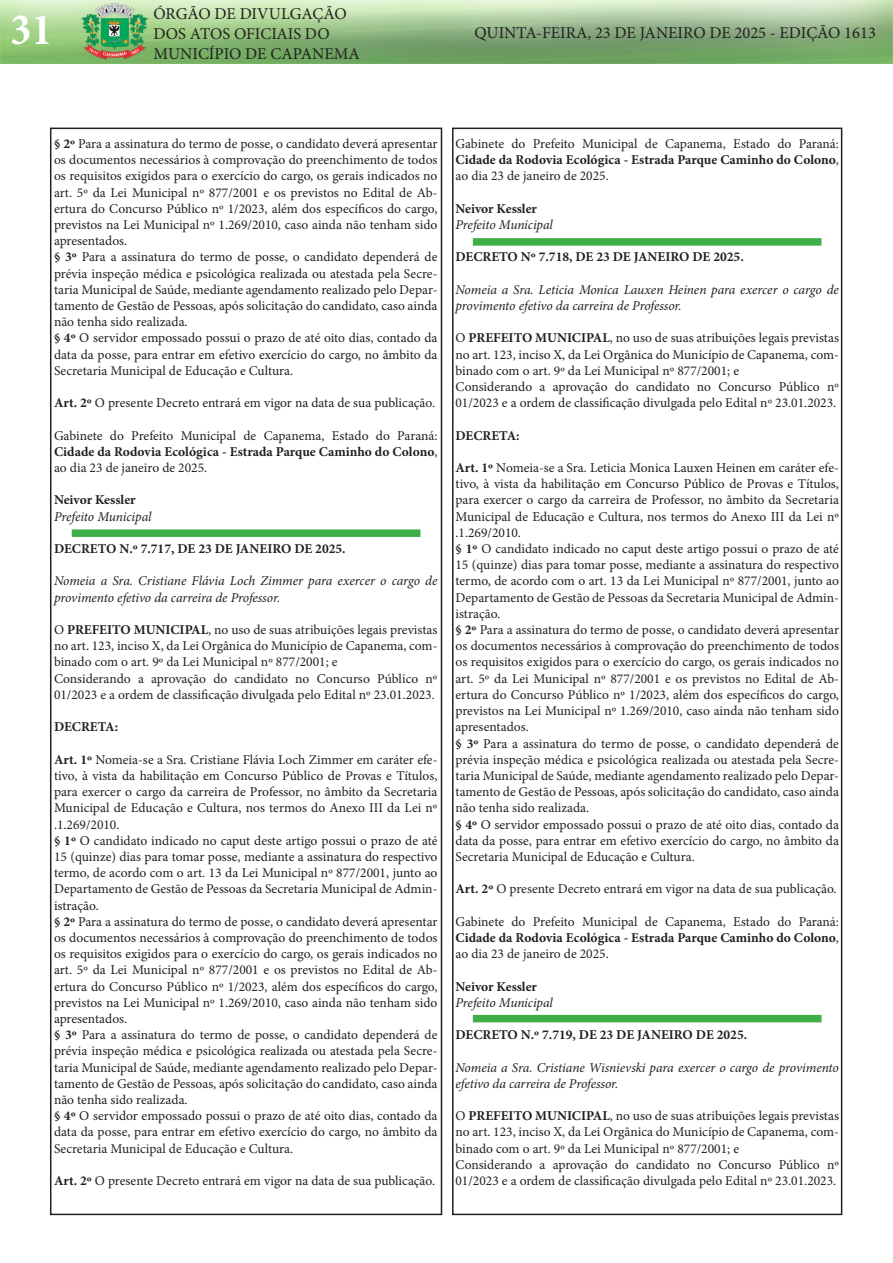
<style>
.page{position:relative;width:893px;height:1263px;background:#fff}
.page>*{position:absolute;margin:0;border:0;box-sizing:border-box;transform-origin:0 0}
.t1{font:700 condensed 45px "Minion Pro";color:#fff}
.t2{font:16.5px/19.8px "Minion Pro";color:#231f20}
.t3{font:13.5px/16.2px "Minion Pro";color:#231f20;text-align:justify}
.t4{font:italic 13.5px/16.2px "Minion Pro";letter-spacing:-.01em;color:#231f20}
.t5{font:700 13.5px "Minion Pro";color:#231f20}
.s1{font-weight:700}
</style>
<div class="page">
<div style="left:50px;top:128px;width:392px;height:1087px;border:2px solid #231f20"></div>
<img style="left:0;top:0;width:893px;height:64px">
<div style="left:452px;top:128px;width:390px;height:1087px;border:2px solid #231f20"></div>
<div style="left:72px;top:529px;width:348px;height:8px;background:#40ae49"></div>
<div style="left:473px;top:238px;width:348px;height:8px;background:#40ae49"></div>
<div style="left:473px;top:1015px;width:348px;height:7px;background:#40ae49"></div>
<h1 class="t1" style="left:11px;top:-1px;width:43px">31</h1>
<p class="t2" style="left:153px;top:4px;width:208px">ÓRGÃO DE DIVULGAÇÃO<br>DOS ATOS OFICIAIS DO<br>MUNICÍPIO DE CAPANEMA</p>
<p class="t2" style="left:474px;top:23px;width:403px">QUINTA-FEIRA, 23 DE JANEIRO DE 2025 - EDIÇÃO 1613</p>
<p class="t3" style="left:54px;top:136px;width:385px"><span class="s1">§ 2º</span> Para a assinatura do termo de posse, o candidato deverá apresentar os documentos necessários à comprovação do preenchimento de todos os requisitos exigidos para o exercício do cargo, os gerais indicados no art. 5º da Lei Municipal nº 877/2001 e os previstos no Edital de Ab&shy;ertura do Concurso Público nº 1/2023, além dos específicos do cargo, previstos na Lei Municipal nº 1.269/2010, caso ainda não tenham sido apresentados.</p>
<p class="t3" style="left:54px;top:249px;width:385px"><span class="s1">§ 3º</span> Para a assinatura do termo de posse, o candidato dependerá de prévia inspeção médica e psicológica realizada ou atestada pela Secre&shy;taria Municipal de Saúde, mediante agendamento realizado pelo Depar&shy;tamento de Gestão de Pessoas, após solicitação do candidato, caso ainda não tenha sido realizada.</p>
<p class="t3" style="left:54px;top:330px;width:385px"><span class="s1">§ 4º</span> O servidor empossado possui o prazo de até oito dias, contado da data da posse, para entrar em efetivo exercício do cargo, no âmbito da Secretaria Municipal de Educação e Cultura.</p>
<p class="t3" style="left:54px;top:395px;width:383px"><span class="s1">Art. 2º</span> O presente Decreto entrará em vigor na data de sua publicação.</p>
<p class="t3" style="left:54px;top:427px;width:385px">Gabinete do Prefeito Municipal de Capanema, Estado do Paraná:<br><span class="s1">Cidade da Rodovia Ecológica - Estrada Parque Caminho do Colono</span>, ao dia 23 de janeiro de 2025.</p>
<p class="t5" style="left:54px;top:491px;width:83px">Neivor Kessler</p>
<p class="t4" style="left:54px;top:508px;width:99px">Prefeito Municipal</p>
<p class="t5" style="left:54px;top:539px;width:293px">DECRETO N.º 7.717, DE 23 DE JANEIRO DE 2025.</p>
<p class="t4" style="left:54px;top:573px;width:385px">Nomeia a Sra. Cristiane Flávia Loch Zimmer para exercer o cargo de provimento efetivo da carreira de Professor.</p>
<p class="t3" style="left:54px;top:622px;width:385px">O <span class="s1">PREFEITO MUNICIPAL</span>, no uso de suas atribuições legais previstas no art. 123, inciso X, da Lei Orgânica do Município de Capanema, com&shy;binado com o art. 9º da Lei Municipal nº 877/2001; e</p>
<p class="t3" style="left:54px;top:670px;width:385px">Considerando a aprovação do candidato no Concurso Público nº<br>01/2023 e a ordem de classificação divulgada pelo Edital nº 23.01.2023.</p>
<p class="t5" style="left:54px;top:717px;width:66px">DECRETA:</p>
<p class="t3" style="left:54px;top:751px;width:385px"><span class="s1">Art. 1º</span> Nomeia-se a Sra. Cristiane Flávia Loch Zimmer em caráter efe&shy;tivo, à vista da habilitação em Concurso Público de Provas e Títulos, para exercer o cargo da carreira de Professor, no âmbito da Secretaria Municipal de Educação e Cultura, nos termos do Anexo III da Lei nº .1.269/2010.</p>
<p class="t3" style="left:54px;top:832px;width:385px"><span class="s1">§ 1º</span> O candidato indicado no caput deste artigo possui o prazo de até 15 (quinze) dias para tomar posse, mediante a assinatura do respectivo termo, de acordo com o art. 13 da Lei Municipal nº 877/2001, junto ao Departamento de Gestão de Pessoas da Secretaria Municipal de Admin&shy;istração.</p>
<p class="t3" style="left:54px;top:913px;width:385px"><span class="s1">§ 2º</span> Para a assinatura do termo de posse, o candidato deverá apresentar os documentos necessários à comprovação do preenchimento de todos os requisitos exigidos para o exercício do cargo, os gerais indicados no art. 5º da Lei Municipal nº 877/2001 e os previstos no Edital de Ab&shy;ertura do Concurso Público nº 1/2023, além dos específicos do cargo, previstos na Lei Municipal nº 1.269/2010, caso ainda não tenham sido apresentados.</p>
<p class="t3" style="left:54px;top:1027px;width:385px"><span class="s1">§ 3º</span> Para a assinatura do termo de posse, o candidato dependerá de prévia inspeção médica e psicológica realizada ou atestada pela Secre&shy;taria Municipal de Saúde, mediante agendamento realizado pelo Depar&shy;tamento de Gestão de Pessoas, após solicitação do candidato, caso ainda não tenha sido realizada.</p>
<p class="t3" style="left:54px;top:1108px;width:385px"><span class="s1">§ 4º</span> O servidor empossado possui o prazo de até oito dias, contado da data da posse, para entrar em efetivo exercício do cargo, no âmbito da Secretaria Municipal de Educação e Cultura.</p>
<p class="t3" style="left:54px;top:1172px;width:383px"><span class="s1">Art. 2º</span> O presente Decreto entrará em vigor na data de sua publicação.</p>
<p class="t3" style="left:455px;top:136px;width:385px">Gabinete do Prefeito Municipal de Capanema, Estado do Paraná:<br><span class="s1">Cidade da Rodovia Ecológica - Estrada Parque Caminho do Colono</span>, ao dia 23 de janeiro de 2025.</p>
<p class="t5" style="left:455px;top:199px;width:83px">Neivor Kessler</p>
<p class="t4" style="left:455px;top:217px;width:99px">Prefeito Municipal</p>
<p class="t5" style="left:455px;top:248px;width:290px">DECRETO Nº 7.718, DE 23 DE JANEIRO DE 2025.</p>
<p class="t4" style="left:455px;top:281px;width:385px">Nomeia a Sra. Leticia Monica Lauxen Heinen para exercer o cargo de provimento efetivo da carreira de Professor.</p>
<p class="t3" style="left:455px;top:330px;width:385px">O <span class="s1">PREFEITO MUNICIPAL</span>, no uso de suas atribuições legais previstas no art. 123, inciso X, da Lei Orgânica do Município de Capanema, com&shy;binado com o art. 9º da Lei Municipal nº 877/2001; e</p>
<p class="t3" style="left:455px;top:379px;width:385px">Considerando a aprovação do candidato no Concurso Público nº<br>01/2023 e a ordem de classificação divulgada pelo Edital nº 23.01.2023.</p>
<p class="t5" style="left:455px;top:426px;width:66px">DECRETA:</p>
<p class="t3" style="left:455px;top:460px;width:385px"><span class="s1">Art. 1º</span> Nomeia-se a Sra. Leticia Monica Lauxen Heinen em caráter efe&shy;tivo, à vista da habilitação em Concurso Público de Provas e Títulos, para exercer o cargo da carreira de Professor, no âmbito da Secretaria Municipal de Educação e Cultura, nos termos do Anexo III da Lei nº .1.269/2010.</p>
<p class="t3" style="left:455px;top:541px;width:385px"><span class="s1">§ 1º</span> O candidato indicado no caput deste artigo possui o prazo de até 15 (quinze) dias para tomar posse, mediante a assinatura do respectivo termo, de acordo com o art. 13 da Lei Municipal nº 877/2001, junto ao Departamento de Gestão de Pessoas da Secretaria Municipal de Admin&shy;istração.</p>
<p class="t3" style="left:455px;top:622px;width:385px"><span class="s1">§ 2º</span> Para a assinatura do termo de posse, o candidato deverá apresentar os documentos necessários à comprovação do preenchimento de todos os requisitos exigidos para o exercício do cargo, os gerais indicados no art. 5º da Lei Municipal nº 877/2001 e os previstos no Edital de Ab&shy;ertura do Concurso Público nº 1/2023, além dos específicos do cargo, previstos na Lei Municipal nº 1.269/2010, caso ainda não tenham sido apresentados.</p>
<p class="t3" style="left:455px;top:735px;width:385px"><span class="s1">§ 3º</span> Para a assinatura do termo de posse, o candidato dependerá de prévia inspeção médica e psicológica realizada ou atestada pela Secre&shy;taria Municipal de Saúde, mediante agendamento realizado pelo Depar&shy;tamento de Gestão de Pessoas, após solicitação do candidato, caso ainda não tenha sido realizada.</p>
<p class="t3" style="left:455px;top:816px;width:385px"><span class="s1">§ 4º</span> O servidor empossado possui o prazo de até oito dias, contado da data da posse, para entrar em efetivo exercício do cargo, no âmbito da Secretaria Municipal de Educação e Cultura.</p>
<p class="t3" style="left:455px;top:881px;width:383px"><span class="s1">Art. 2º</span> O presente Decreto entrará em vigor na data de sua publicação.</p>
<p class="t3" style="left:455px;top:913px;width:385px">Gabinete do Prefeito Municipal de Capanema, Estado do Paraná:<br><span class="s1">Cidade da Rodovia Ecológica - Estrada Parque Caminho do Colono</span>, ao dia 23 de janeiro de 2025.</p>
<p class="t5" style="left:455px;top:977px;width:83px">Neivor Kessler</p>
<p class="t4" style="left:455px;top:994px;width:99px">Prefeito Municipal</p>
<p class="t5" style="left:455px;top:1025px;width:293px">DECRETO N.º 7.719, DE 23 DE JANEIRO DE 2025.</p>
<p class="t4" style="left:455px;top:1059px;width:385px">Nomeia a Sra. Cristiane Wisnievski para exercer o cargo de provimento efetivo da carreira de Professor.</p>
<p class="t3" style="left:455px;top:1108px;width:385px">O <span class="s1">PREFEITO MUNICIPAL</span>, no uso de suas atribuições legais previstas no art. 123, inciso X, da Lei Orgânica do Município de Capanema, com&shy;binado com o art. 9º da Lei Municipal nº 877/2001; e</p>
<p class="t3" style="left:455px;top:1156px;width:385px">Considerando a aprovação do candidato no Concurso Público nº<br>01/2023 e a ordem de classificação divulgada pelo Edital nº 23.01.2023.</p>
</div>
